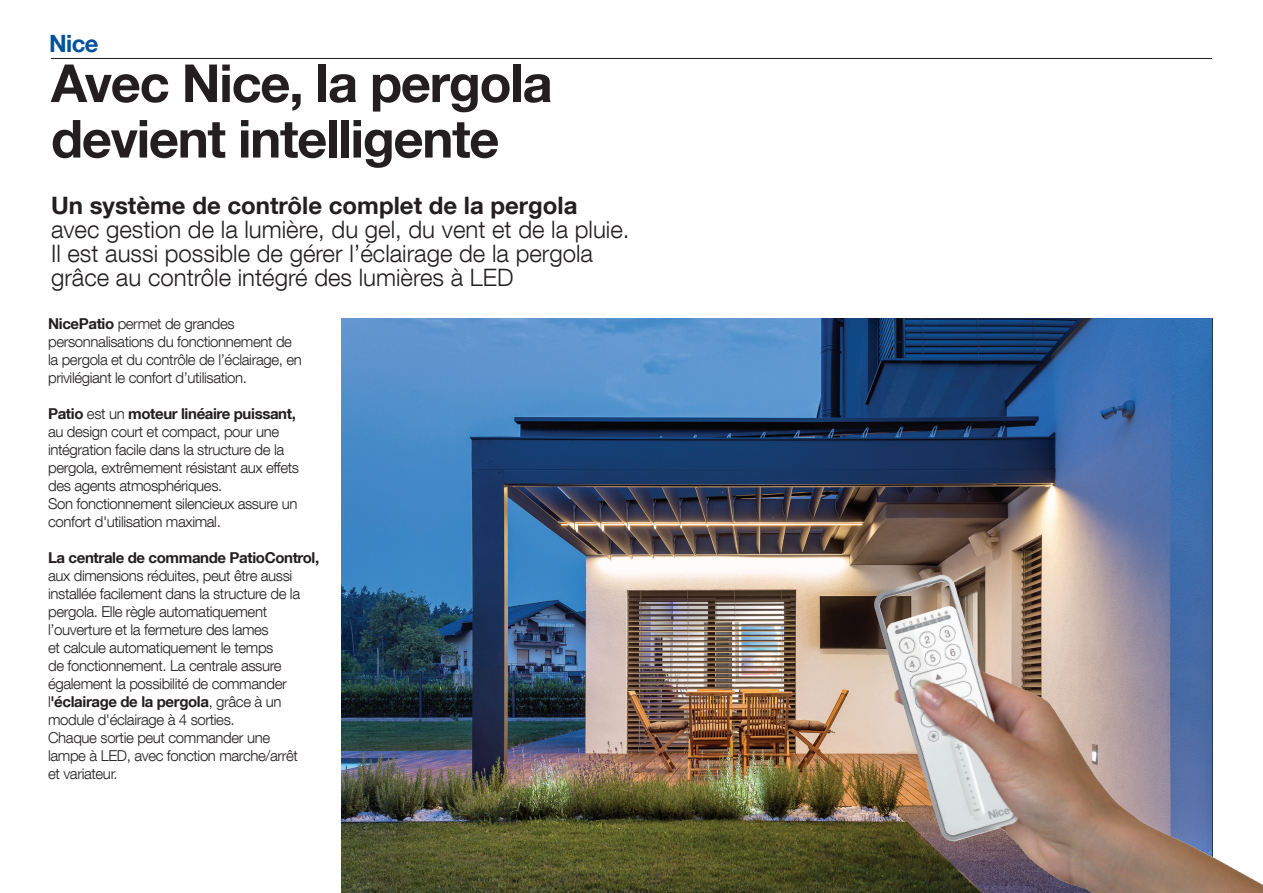
<style>
.page{position:relative;width:1263px;height:893px;background:#fff}
.page>*{position:absolute;margin:0;border:0;box-sizing:border-box;transform-origin:0 0}
.t1{font:700 52.5px/55.5px "Helvetica Neue LT Com";letter-spacing:-.025em;color:#231f20}
.t2{font:300 24px/24px "Helvetica Neue LT Com";color:#231f20}
.titolo{font:700 23.85px "Helvetica Neue LT Com";color:#01529b}
.t3{font:300 15px/18px "Helvetica Neue LT Com";letter-spacing:-.025em;color:#231f20}
.t4{font:700 15px "Helvetica Neue LT Com";letter-spacing:-.025em;color:#231f20}
.s1{font-weight:700}
</style>
<div class="page">
<hr style="left:51px;top:58px;width:1161px;height:1px;background:#231f20">
<img style="left:341px;top:319px;width:871px;height:574px">
<img style="left:872px;top:575px;width:391px;height:318px">
<p class="titolo" style="left:49px;top:28px;width:51px">Nice</p>
<p class="t1" style="left:51px;top:54px;width:503px">Avec Nice, la pergola devient intelligente</p>
<p class="t2" style="left:51px;top:193px;width:580px"><span class="s1">Un système de contrôle complet de la pergola </span>avec gestion de la lumière, du gel, du vent et de la pluie.<br>Il est aussi possible de gérer l’éclairage de la pergola grâce au contrôle intégré des lumières à LED</p>
<p class="t3" style="left:48px;top:314px;width:255px"><span class="s1">NicePatio</span> permet de grandes personnalisations du fonctionnement de la pergola et du contrôle de l’éclairage, en privilégiant le confort d’utilisation.</p>
<p class="t3" style="left:48px;top:404px;width:252px"><span class="s1">Patio</span> est un <span class="s1">moteur linéaire puissant, </span>au design court et compact, pour une intégration facile dans la structure de la pergola, extrêmement résistant aux effets des agents atmosphériques.</p>
<p class="t3" style="left:48px;top:494px;width:251px">Son fonctionnement silencieux assure un confort d'utilisation maximal.</p>
<p class="t4" style="left:48px;top:548px;width:273px">La centrale de commande PatioControl,</p>
<p class="t3" style="left:48px;top:566px;width:246px">aux dimensions réduites, peut être aussi</p>
<p class="t3" style="left:48px;top:584px;width:253px">installée facilement dans la structure de la</p>
<p class="t3" style="left:48px;top:602px;width:240px">pergola. Elle règle automatiquement l’ouverture et la fermeture des lames<br>et calcule automatiquement le temps de fonctionnement. La centrale assure également la possibilité de commander l<span class="s1">'éclairage de la pergola</span>, grâce à un module d'éclairage à 4 sorties.</p>
<p class="t3" style="left:48px;top:728px;width:251px">Chaque sortie peut commander une lampe à LED, avec fonction marche/arrêt et variateur.</p>
</div>
